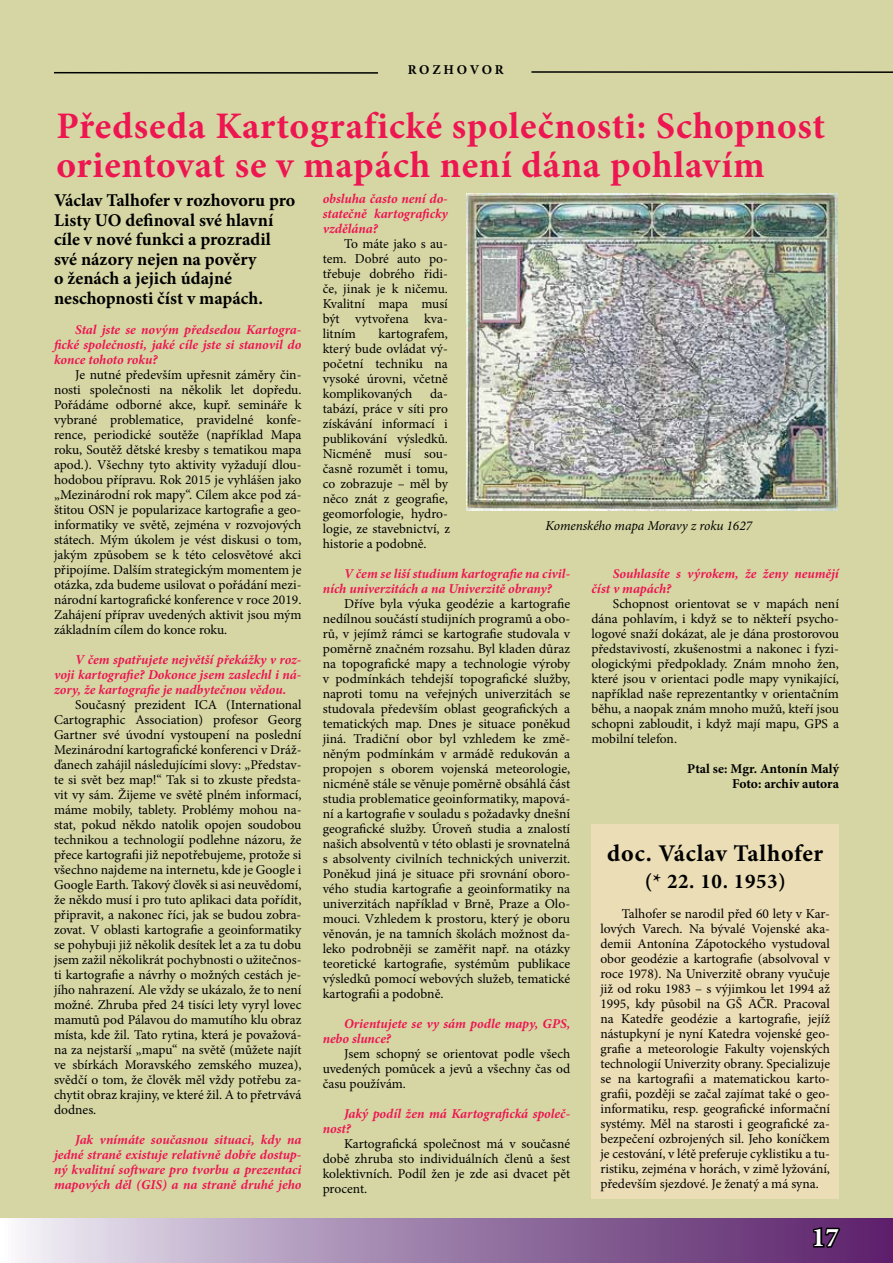
<style>
.page{position:relative;width:893px;height:1263px;background:#fff}
.page>*{position:absolute;margin:0;border:0;box-sizing:border-box;transform-origin:0 0}
.t1{font:700 37.5px/39px "Minion Pro";letter-spacing:.02em;color:#ed1651}
.t2{font:700 27px "Minion Pro";color:#fff}
.t3{font:700 24px "Minion Pro";letter-spacing:.03em;color:#000}
.t4{font:700 21px "Minion Pro";letter-spacing:.03em;color:#000}
.t5{font:700 18px/19.5px "Minion Pro";color:#000}
.t6{font:13.5px/15px "Minion Pro";color:#000;text-align:justify}
.t7{font:italic 700 13.5px/15px "Minion Pro";letter-spacing:-.005em;color:#ed1651;text-align:justify}
.t8{font:700 13.5px/15px "Minion Pro";color:#000;text-align:right}
.t9{font:italic 13.5px "Minion Pro";letter-spacing:-.01em;color:#000}
.t10{font:700 13.5px "Minion Pro";letter-spacing:.195em;color:#000}
</style>
<div class="page">
<div style="left:0;top:0;width:893px;height:1227px;background:#d6d6a5"></div>
<div style="left:0;top:1219px;width:893px;height:44px;background:linear-gradient(to right,#ecebf3,#531864)"></div>
<svg style="left:811px;top:1225px;width:31px;height:24px"></svg>
<hr style="left:54px;top:72px;width:324px;height:2px;background:#000">
<hr style="left:531px;top:71px;width:362px;height:2px;background:#000">
<img style="left:467px;top:193px;width:370px;height:318px">
<div style="left:591px;top:824px;width:248px;height:375px;background:#ebddb5"></div>
<p class="t10" style="left:408px;top:60px;width:97px">ROZHOVOR</p>
<h1 class="t1" style="left:57px;top:106px;width:770px">Předseda Kartografické společnosti: Schopnost orientovat se v mapách není dána pohlavím</h1>
<h3 class="t5" style="left:54px;top:191px;width:243px">Václav Talhofer v rozhovoru pro<br>Listy UO definoval své hlavní cíle v nové funkci a prozradil své názory nejen na pověry<br>o ženách a jejich údajné neschopnosti číst v mapách.</h3>
<p class="t7" style="left:54px;top:322px;width:249px;text-indent:21px">Stal jste se novým předsedou Kartogra&shy;fické společnosti, jaké cíle jste si stanovil do konce tohoto roku?</p>
<p class="t6" style="left:54px;top:367px;width:249px;text-indent:21px">Je nutné především upřesnit záměry čin&shy;nosti společnosti na několik let dopředu.<br>Pořádáme odborné akce, kupř. semináře k vybrané problematice, pravidelné konfe&shy;rence, periodické soutěže (například Mapa roku, Soutěž dětské kresby s tematikou mapa apod.). Všechny tyto aktivity vyžadují dlou&shy;hodobou přípravu. Rok 2015 je vyhlášen jako „Mezinárodní rok mapy“. Cílem akce pod zá&shy;štitou OSN je popularizace kartografie a geo&shy;informatiky ve světě, zejména v rozvojových státech. Mým úkolem je vést diskusi o tom, jakým způsobem se k této celosvětové akci připojíme. Dalším strategickým momentem je otázka, zda budeme usilovat o pořádání mezi&shy;národní kartografické konference v roce 2019.<br>Zahájení příprav uvedených aktivit jsou mým základním cílem do konce roku.</p>
<p class="t7" style="left:54px;top:652px;width:249px;text-indent:21px">V čem spatřujete největší překážky v roz&shy;voji kartografie? Dokonce jsem zaslechl i ná&shy;zory, že kartografie je nadbytečnou vědou.</p>
<p class="t6" style="left:54px;top:697px;width:249px;text-indent:21px">Současný prezident ICA (International Cartographic Association) profesor Georg Gartner své úvodní vystoupení na poslední Mezinárodní kartografické konferenci v Dráž&shy;ďanech zahájil následujícími slovy: „Představ&shy;te si svět bez map!“ Tak si to zkuste předsta&shy;vit vy sám. Žijeme ve světě plném informací, máme mobily, tablety. Problémy mohou na&shy;stat, pokud někdo natolik opojen soudobou technikou a technologií podlehne názoru, že přece kartografii již nepotřebujeme, protože si všechno najdeme na internetu, kde je Google i Google Earth. Takový člověk si asi neuvědomí, že někdo musí i pro tuto aplikaci data pořídit, připravit, a nakonec říci, jak se budou zobra&shy;zovat. V oblasti kartografie a geoinformatiky se pohybuji již několik desítek let a za tu dobu jsem zažil několikrát pochybnosti o užitečnos&shy;ti kartografie a návrhy o možných cestách je&shy;jího nahrazení. Ale vždy se ukázalo, že to není možné. Zhruba před 24 tisíci lety vyryl lovec mamutů pod Pálavou do mamutího klu obraz místa, kde žil. Tato rytina, která je považová&shy;na za nejstarší „mapu“ na světě (můžete najít ve sbírkách Moravského zemského muzea), svědčí o tom, že člověk měl vždy potřebu za&shy;chytit obraz krajiny, ve které žil. A to přetrvává dodnes.</p>
<p class="t7" style="left:54px;top:1132px;width:249px;text-indent:21px">Jak vnímáte současnou situaci, kdy na jedné straně existuje relativně dobře dostup&shy;ný kvalitní software pro tvorbu a prezentaci mapových děl (GIS) a na straně druhé jeho</p>
<p class="t7" style="left:323px;top:191px;width:127px">obsluha často není do&shy;statečně kartograficky vzdělána?</p>
<p class="t6" style="left:323px;top:236px;width:127px;text-indent:21px">To máte jako s au&shy;tem. Dobré auto po&shy;třebuje dobrého řidi&shy;če, jinak je k ničemu.<br>Kvalitní mapa musí být vytvořena kva&shy;litním</p>
<p class="t6" style="left:323px;top:326px;width:127px;text-indent:56px">kartografem, který bude ovládat vý&shy;početní techniku na vysoké úrovni, včetně komplikovaných</p>
<p class="t6" style="left:323px;top:386px;width:129px;text-align:left;text-indent:107px">da&shy;tabází, práce v síti pro získávání informací i publikování výsledků.<br>Nicméně musí sou&shy;časně rozumět i tomu, co zobrazuje – měl by něco znát z geografie, geomorfologie, hydro&shy;logie, ze stavebnictví, z historie a podobně.</p>
<p class="t7" style="left:323px;top:566px;width:249px;text-indent:21px">V čem se liší studium kartografie na civil&shy;ních univerzitách a na Univerzitě obrany?</p>
<p class="t6" style="left:323px;top:596px;width:249px;text-indent:21px">Dříve byla výuka geodézie a kartografie nedílnou součástí studijních programů a obo&shy;rů, v jejímž rámci se kartografie studovala v poměrně značném rozsahu. Byl kladen důraz na topografické mapy a technologie výroby v podmínkách tehdejší topografické služby, naproti tomu na veřejných univerzitách se studovala především oblast geografických a tematických map. Dnes je situace poněkud jiná. Tradiční obor byl vzhledem ke změ&shy;něným podmínkám v armádě redukován a propojen s oborem vojenská meteorologie, nicméně stále se věnuje poměrně obsáhlá část studia problematice geoinformatiky, mapová&shy;ní a kartografie v souladu s požadavky dnešní geografické služby. Úroveň studia a znalostí našich absolventů v této oblasti je srovnatelná s absolventy civilních technických univerzit.<br>Poněkud jiná je situace při srovnání oboro&shy;vého studia kartografie a geoinformatiky na univerzitách například v Brně, Praze a Olo&shy;mouci. Vzhledem k prostoru, který je oboru věnován, je na tamních školách možnost da&shy;leko podrobněji se zaměřit např. na otázky teoretické kartografie, systémům publikace výsledků pomocí webových služeb, tematické kartografii a podobně.</p>
<p class="t7" style="left:323px;top:1016px;width:249px;text-indent:21px">Orientujete se vy sám podle mapy, GPS, nebo slunce?</p>
<p class="t6" style="left:323px;top:1046px;width:249px;text-indent:21px">Jsem schopný se orientovat podle všech uvedených pomůcek a jevů a všechny čas od času používám.</p>
<p class="t7" style="left:323px;top:1106px;width:249px;text-indent:21px">Jaký podíl žen má Kartografická společ&shy;nost?</p>
<p class="t6" style="left:323px;top:1136px;width:249px;text-indent:21px">Kartografická společnost má v současné době zhruba sto individuálních členů a šest kolektivních. Podíl žen je zde asi dvacet pět procent.</p>
<p class="t9" style="left:545px;top:516px;width:208px">Komenského mapa Moravy z roku 1627</p>
<p class="t7" style="left:591px;top:565px;width:249px;text-indent:21px">Souhlasíte s výrokem, že ženy neumějí číst v mapách?</p>
<p class="t6" style="left:591px;top:596px;width:249px;text-indent:21px">Schopnost orientovat se v mapách není dána pohlavím, i když se to někteří psycho&shy;logové snaží dokázat, ale je dána prostorovou představivostí, zkušenostmi a nakonec i fyzi&shy;ologickými předpoklady. Znám mnoho žen, které jsou v orientaci podle mapy vynikající, například naše reprezentantky v orientačním běhu, a naopak znám mnoho mužů, kteří jsou schopni zabloudit, i když mají mapu, GPS a mobilní telefon.</p>
<p class="t8" style="left:687px;top:760px;width:153px">Ptal se: Mgr. Antonín Malý<br>Foto: archiv autora</p>
<h3 class="t3" style="left:607px;top:837px;width:218px">doc. Václav Talhofer</h3>
<h3 class="t4" style="left:645px;top:867px;width:143px">(* 22. 10. 1953)</h3>
<p class="t6" style="left:600px;top:907px;width:231px;text-indent:21px">Talhofer se narodil před 60 lety v Kar&shy;lových Varech. Na bývalé Vojenské aka&shy;demii Antonína Zápotockého vystudoval obor geodézie a kartografie (absolvoval v roce 1978). Na Univerzitě obrany vyučuje již od roku 1983 – s výjimkou let 1994 až 1995, kdy působil na GŠ AČR. Pracoval na Katedře geodézie a kartografie, jejíž nástupkyní je nyní Katedra vojenské geo&shy;grafie a meteorologie Fakulty vojenských technologií Univerzity obrany. Specializuje se na kartografii a matematickou karto&shy;grafii, později se začal zajímat také o geo&shy;informatiku, resp. geografické informační systémy. Měl na starosti i geografické za&shy;bezpečení ozbrojených sil. Jeho koníčkem je cestování, v létě preferuje cyklistiku a tu&shy;ristiku, zejména v horách, v zimě lyžování, především sjezdové. Je ženatý a má syna.</p>
<h2 class="t2" style="left:812px;top:1218px;width:28px">17</h2>
</div>
